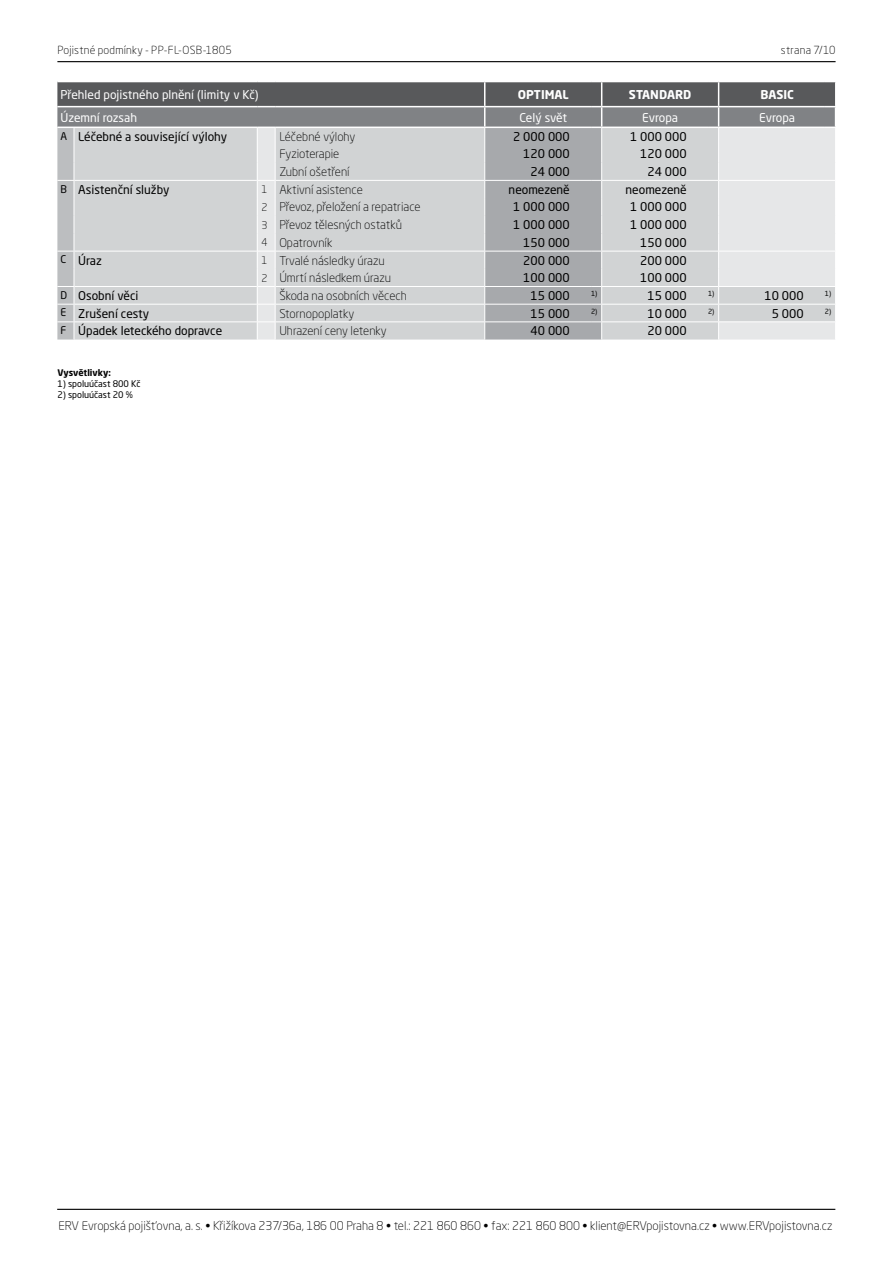
<style>
.page{position:relative;width:893px;height:1263px;background:#fff}
.page>*{position:absolute;margin:0;border:0;box-sizing:border-box;transform-origin:0 0}
.t1{font:300 12px "Neo Sans Pro";color:#000}
.t2{font:12px "Neo Sans Pro";color:#000}
.t3{font:12px "Neo Sans Pro";color:#fff}
.t4{font:700 12px "Neo Sans Pro";color:#fff}
.t5{font:300 10.95px "Neo Sans Pro";letter-spacing:.02em;color:#000}
.t6{font:9px "Neo Sans Pro";color:#000}
.t7{font:700 9px "Neo Sans Pro";color:#000}
.t8{font:7.05px "Neo Sans Pro";color:#000}
.s1{font-size:10.5px}
</style>
<div class="page">
<hr style="left:57px;top:61px;width:779px;height:1px;background:#000">
<hr style="left:57px;top:1209px;width:778px;height:1px;background:#000">
<svg style="left:57px;top:81px;width:779px;height:259px;background:#bfc1c2"></svg>
<p class="t5" style="left:57px;top:44px;width:176px">Pojistné podmínky - PP-FL-OSB-1805</p>
<p class="t5" style="left:781px;top:44px;width:56px">strana 7/10</p>
<p class="t3" style="left:61px;top:87px;width:199px">Přehled pojistného plnění (limity v Kč)</p>
<p class="t4" style="left:518px;top:87px;width:9px">OPTIMAL</p>
<p class="t4" style="left:629px;top:87px;width:9px">STANDARD</p>
<p class="t4" style="left:761px;top:87px;width:35px">BASIC</p>
<p class="t3" style="left:61px;top:110px;width:78px">Územní rozsah</p>
<p class="t3" style="left:519px;top:110px;width:49px">Celý svět</p>
<p class="t3" style="left:642px;top:110px;width:38px">Evropa</p>
<p class="t3" style="left:759px;top:110px;width:38px">Evropa</p>
<p class="t2" style="left:61px;top:129px;width:168px"><span class="s1">A</span> Léčebné a související výlohy</p>
<p class="t1" style="left:279px;top:129px;width:77px">Léčebné výlohy</p>
<p class="t2" style="left:513px;top:129px;width:58px">2 000 000</p>
<p class="t2" style="left:630px;top:129px;width:58px">1 000 000</p>
<p class="t1" style="left:279px;top:147px;width:62px">Fyzioterapie</p>
<p class="t2" style="left:523px;top:147px;width:48px">120 000</p>
<p class="t2" style="left:640px;top:147px;width:48px">120 000</p>
<p class="t1" style="left:279px;top:165px;width:72px">Zubní ošetření</p>
<p class="t2" style="left:531px;top:164px;width:41px">24 000</p>
<p class="t2" style="left:647px;top:164px;width:41px">24 000</p>
<p class="t2" style="left:61px;top:182px;width:111px"><span class="s1">B</span> Asistenční služby</p>
<p class="t1" style="left:261px;top:182px;width:103px"><span class="s1">1</span> Aktivní asistence</p>
<p class="t2" style="left:509px;top:182px;width:63px">neomezeně</p>
<p class="t2" style="left:626px;top:182px;width:63px">neomezeně</p>
<p class="t1" style="left:261px;top:200px;width:161px"><span class="s1">2</span> Převoz, přeložení a repatriace</p>
<p class="t2" style="left:513px;top:200px;width:58px">1 000 000</p>
<p class="t2" style="left:630px;top:200px;width:58px">1 000 000</p>
<p class="t1" style="left:261px;top:218px;width:142px"><span class="s1">3</span> Převoz tělesných ostatků</p>
<p class="t2" style="left:513px;top:217px;width:58px">1 000 000</p>
<p class="t2" style="left:630px;top:217px;width:58px">1 000 000</p>
<p class="t1" style="left:261px;top:235px;width:72px"><span class="s1">4</span> Opatrovník</p>
<p class="t2" style="left:523px;top:235px;width:48px">150 000</p>
<p class="t2" style="left:640px;top:235px;width:48px">150 000</p>
<p class="t2" style="left:61px;top:253px;width:43px"><span class="s1">C</span> Úraz</p>
<p class="t1" style="left:261px;top:253px;width:125px"><span class="s1">1</span> Trvalé následky úrazu</p>
<p class="t2" style="left:523px;top:253px;width:48px">200 000</p>
<p class="t2" style="left:640px;top:253px;width:48px">200 000</p>
<p class="t1" style="left:261px;top:271px;width:131px"><span class="s1">2</span> Úmrtí následkem úrazu</p>
<p class="t2" style="left:523px;top:270px;width:48px">100 000</p>
<p class="t2" style="left:640px;top:270px;width:48px">100 000</p>
<p class="t2" style="left:61px;top:288px;width:79px"><span class="s1">D</span> Osobní věci</p>
<p class="t1" style="left:279px;top:288px;width:129px">Škoda na osobních věcech</p>
<p class="t2" style="left:531px;top:288px;width:41px">15 000</p>
<p class="t8" style="left:591px;top:289px;width:8px">1)</p>
<p class="t2" style="left:647px;top:288px;width:41px">15 000</p>
<p class="t8" style="left:708px;top:289px;width:8px">1)</p>
<p class="t2" style="left:764px;top:288px;width:41px">10 000</p>
<p class="t8" style="left:825px;top:289px;width:8px">1)</p>
<p class="t2" style="left:61px;top:306px;width:90px"><span class="s1">E</span> Zrušení cesty</p>
<p class="t1" style="left:279px;top:306px;width:76px">Stornopoplatky</p>
<p class="t2" style="left:531px;top:306px;width:41px">15 000</p>
<p class="t8" style="left:591px;top:307px;width:8px">2)</p>
<p class="t2" style="left:647px;top:306px;width:41px">10 000</p>
<p class="t8" style="left:708px;top:307px;width:8px">2)</p>
<p class="t2" style="left:772px;top:306px;width:34px">5 000</p>
<p class="t8" style="left:825px;top:307px;width:8px">2)</p>
<p class="t2" style="left:61px;top:323px;width:163px"><span class="s1">F</span> Úpadek leteckého dopravce</p>
<p class="t1" style="left:279px;top:324px;width:109px">Uhrazení ceny letenky</p>
<p class="t2" style="left:531px;top:323px;width:41px">40 000</p>
<p class="t2" style="left:647px;top:323px;width:41px">20 000</p>
<p class="t7" style="left:57px;top:367px;width:55px">VYSVĚTLIVKY:</p>
<p class="t6" style="left:58px;top:378px;width:84px">1) spoluúčast 800 Kč</p>
<p class="t6" style="left:58px;top:389px;width:77px">2) spoluúčast 20 %</p>
<p class="t1" style="left:58px;top:1218px;width:775px">ERV Evropská pojišťovna, a. s. • Křižíkova 237/36a, 186 00 Praha 8 • tel.: 221 860 860 • fax: 221 860 800 • klient@ERVpojistovna.cz • www.ERVpojistovna.cz</p>
</div>
